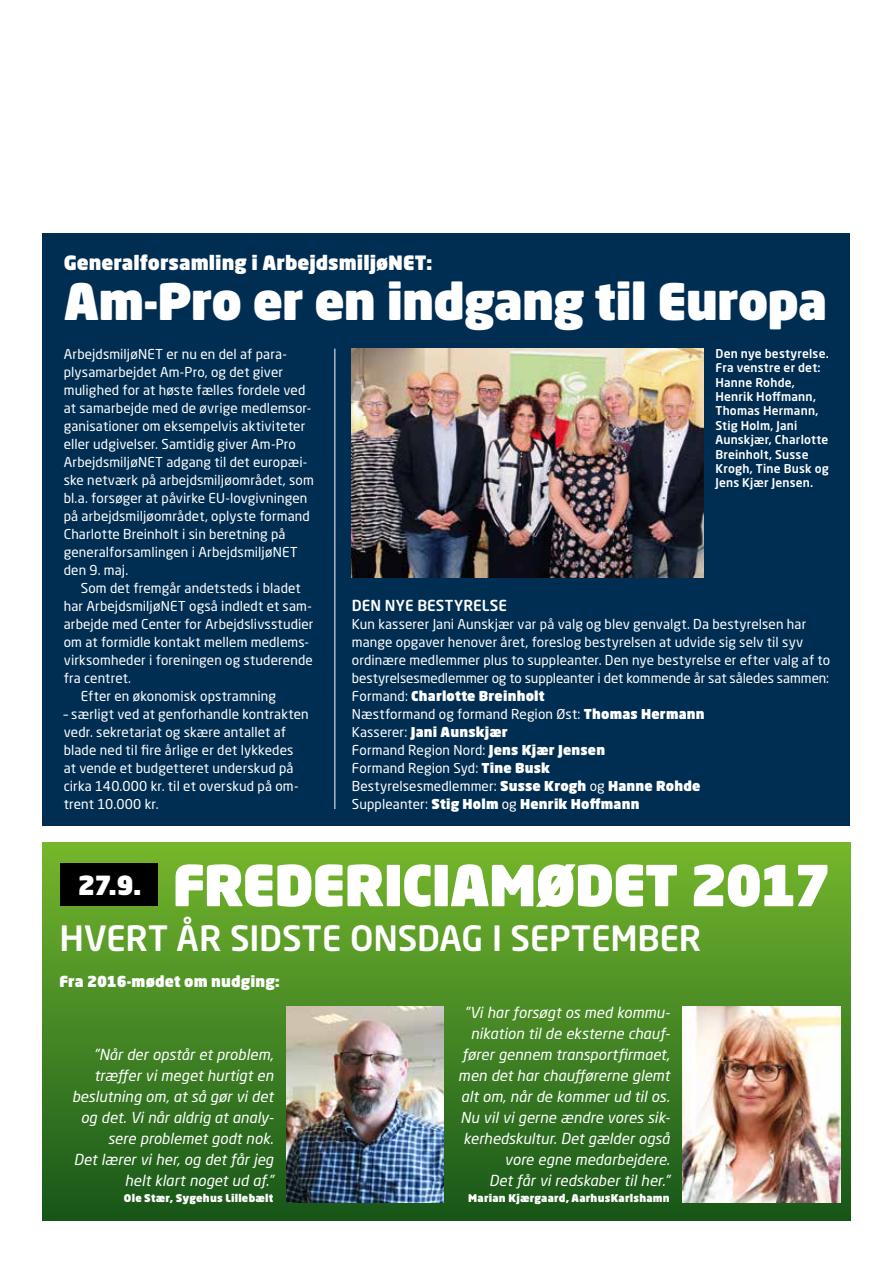
<style>
.page{position:relative;width:893px;height:1263px;background:#fff}
.page>*{position:absolute;margin:0;border:0;box-sizing:border-box;transform-origin:0 0}
.t1{font:900 55.65px "Neo Sans Std";letter-spacing:-.025em;color:#fff}
.t2{font:900 49.5px "Neo Sans Std";letter-spacing:-.02em;color:#fff}
.t3{font:500 34.5px "Neo Sans Std";letter-spacing:-.01em;color:#fff}
.t4{font:900 26.1px "Neo Sans Std";color:#fff}
.t5{font:900 19.5px "Neo Sans Std";color:#fff}
.t6{font:italic 15px/21px "Neo Sans Std";letter-spacing:.005em;color:#fff;text-align:right}
.t7{font:900 15px "Neo Sans Std";letter-spacing:.01em;color:#fff}
.t8{font:500 15px "Neo Sans Std";letter-spacing:.005em;color:#fff}
.t9{font:13.5px/18px "Neo Sans Std";letter-spacing:.005em;color:#fff}
.t10{font:500 12px/14.4px "Neo Sans Std";letter-spacing:.015em;color:#fff}
.t11{font:900 10.5px "Neo Sans Std";letter-spacing:.02em;color:#fff}
.s1{font-weight:900}
</style>
<div class="page">
<div style="left:43px;top:234px;width:807px;height:592px;background:#002e52"></div>
<img style="left:352px;top:349px;width:352px;height:228px">
<hr style="left:334px;top:349px;width:1px;height:460px;background:#fff">
<div style="left:43px;top:842px;width:807px;height:378px;background:linear-gradient(to bottom,#75b72c,#18571b)"></div>
<div style="left:61px;top:864px;width:97px;height:42px;background:#000"></div>
<img style="left:287px;top:1006px;width:157px;height:196px">
<img style="left:683px;top:1006px;width:157px;height:196px">
<h3 class="t5" style="left:64px;top:250px;width:370px">Generalforsamling i ArbejdsmiljøNET:</h3>
<h2 class="t2" style="left:64px;top:269px;width:765px">Am-Pro er en indgang til Europa</h2>
<p class="t9" style="left:64px;top:345px;width:252px">ArbejdsmiljøNET er nu en del af para&shy;plysamarbejdet Am-Pro, og det giver mulighed for at høste fælles fordele ved at samarbejde med de øvrige medlemsor&shy;ganisationer om eksempelvis aktiviteter eller udgivelser. Samtidig giver Am-Pro ArbejdsmiljøNET adgang til det europæi&shy;ske netværk på arbejdsmiljøområdet, som bl.a. forsøger at påvirke EU-lovgivningen på arbejdsmiljøområdet, oplyste formand Charlotte Breinholt i sin beretning på generalforsamlingen i ArbejdsmiljøNET den 9. maj.</p>
<p class="t9" style="left:81px;top:579px;width:221px">Som det fremgår andetsteds i bladet</p>
<p class="t9" style="left:64px;top:597px;width:250px">har ArbejdsmiljøNET også indledt et sam-</p>
<p class="t9" style="left:64px;top:615px;width:251px">arbejde med Center for Arbejdslivsstudier</p>
<p class="t9" style="left:64px;top:633px;width:247px">om at formidle kontakt mellem medlems-</p>
<p class="t9" style="left:64px;top:651px;width:251px">virksomheder i foreningen og studerende</p>
<p class="t9" style="left:64px;top:669px;width:69px">fra centret.</p>
<p class="t9" style="left:81px;top:687px;width:197px">Efter en økonomisk opstramning</p>
<p class="t9" style="left:64px;top:705px;width:246px">– særligt ved at genforhandle kontrakten vedr. sekretariat og skære antallet af blade ned til fire årlige er det lykkedes at vende et budgetteret underskud på cirka 140.000 kr. til et overskud på om&shy;trent 10.000 kr.</p>
<p class="t10" style="left:715px;top:346px;width:115px">Den nye bestyrelse.<br>Fra venstre er det:<br>Hanne Rohde,<br>Henrik Hoffmann,<br>Thomas Hermann,<br>Stig Holm, Jani<br>Aunskjær, Charlotte<br>Breinholt, Susse<br>Krogh, Tine Busk og<br>Jens Kjær Jensen.</p>
<p class="t8" style="left:352px;top:596px;width:157px">DEN NYE BESTYRELSE</p>
<p class="t9" style="left:352px;top:615px;width:480px">Kun kasserer Jani Aunskjær var på valg og blev genvalgt. Da bestyrelsen har mange opgaver henover året, foreslog bestyrelsen at udvide sig selv til syv ordinære medlemmer plus to suppleanter. Den nye bestyrelse er efter valg af to bestyrelsesmedlemmer og to suppleanter i det kommende år sat således sammen:<br>Formand: <span class="s1">Charlotte Breinholt<br></span>Næstformand og formand Region Øst: <span class="s1">Thomas Hermann<br></span>Kasserer: <span class="s1">Jani Aunskjær<br></span>Formand Region Nord: <span class="s1">Jens Kjær Jensen<br></span>Formand Region Syd: <span class="s1">Tine Busk<br></span>Bestyrelsesmedlemmer: <span class="s1">Susse Krogh</span> og <span class="s1">Hanne Rohde<br></span>Suppleanter: <span class="s1">Stig Holm</span> og <span class="s1">Henrik Hoffmann</span></p>
<h1 class="t1" style="left:173px;top:848px;width:660px">FREDERICIAMØDET 2017</h1>
<h3 class="t3" style="left:60px;top:917px;width:643px">HVERT ÅR SIDSTE ONSDAG I SEPTEMBER</h3>
<p class="t7" style="left:60px;top:972px;width:222px">Fra 2016-mødet om nudging:</p>
<h3 class="t4" style="left:78px;top:868px;width:65px">27.9.</h3>
<p class="t6" style="left:72px;top:1044px;width:203px">”Når der opstår et problem, træffer vi meget hurtigt en beslutning om, at så gør vi det og det. Vi når aldrig at analy&shy;sere problemet godt nok.<br>Det lærer vi her, og det får jeg helt klart noget ud af.”</p>
<p class="t11" style="left:124px;top:1191px;width:151px">Ole Stær, Sygehus Lillebælt</p>
<p class="t6" style="left:458px;top:1002px;width:213px">”Vi har forsøgt os med kommu&shy;nikation til de eksterne chauf&shy;fører gennem transportfirmaet, men det har chaufførerne glemt alt om, når de kommer ud til os.<br>Nu vil vi gerne ændre vores sik&shy;kerhedskultur. Det gælder også vore egne medarbejdere.<br>Det får vi redskaber til her.”</p>
<p class="t11" style="left:468px;top:1191px;width:203px">Marian Kjærgaard, AarhusKarlshamn</p>
</div>
